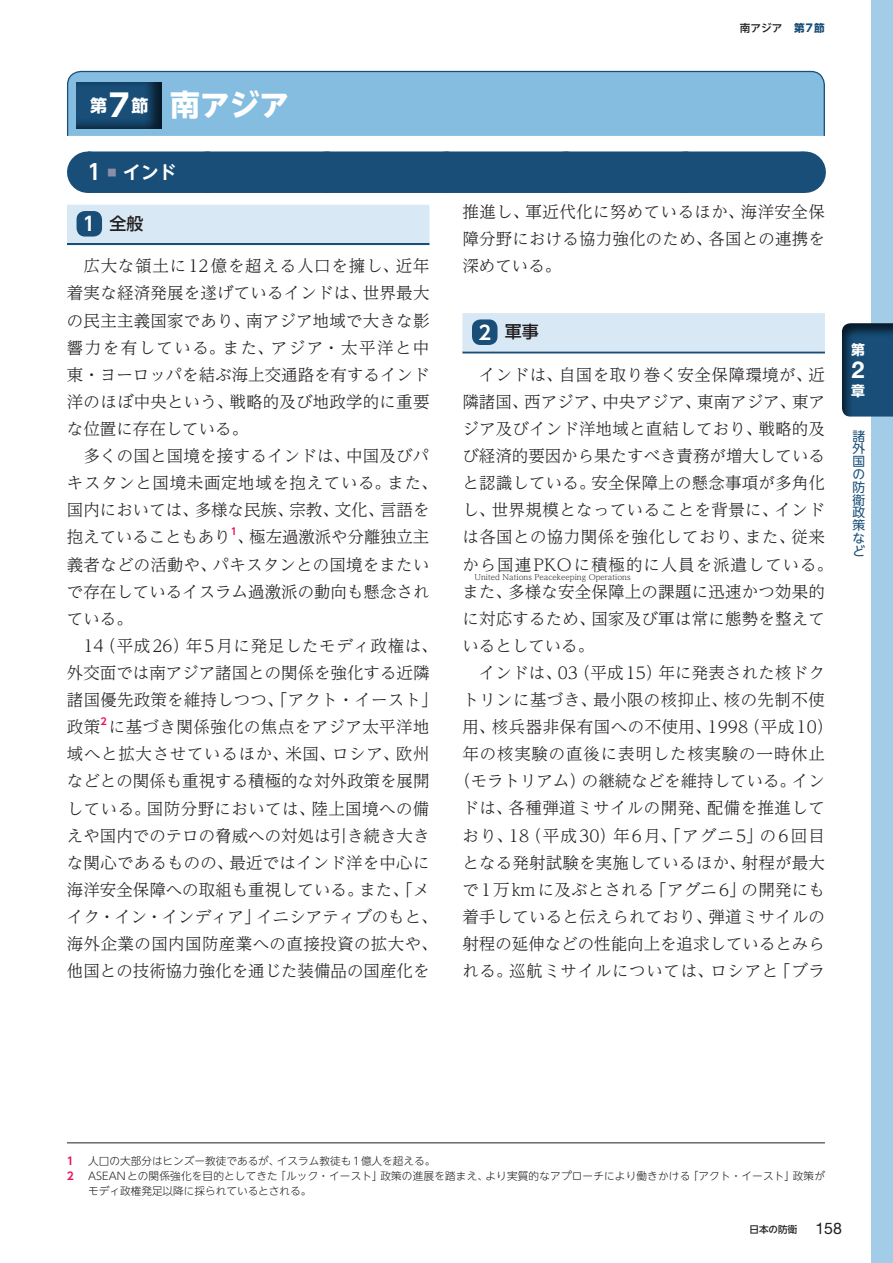
<style>
.page{position:relative;width:893px;height:1263px;background:#fff}
.page>*{position:absolute;margin:0;border:0;box-sizing:border-box;transform-origin:0 0}
.t1{font:700 29.7px "UD Shin Go NT Pr 6 N";color:#fff}
.t2{font:700 23.4px "Helvetica Neue LT Std";color:#fff}
.t3{font:700 21.3px "UD Shin Go NT Pr 6 N De";color:#fff}
.t4{font:700 18px "UD Shin Go NT Pr 6 N De";color:#fff}
.t5{font:500 16.95px "UD Shin Go NT Pr 6 N";color:#231f20}
.t6{font:300 16.5px/27.2px "UD Reimin Pr 6 N";letter-spacing:.01em;color:#231f20;text-align:justify}
.t7{font:300 16.5px "UD Reimin Pr 6 N";letter-spacing:.03em;color:#231f20}
.t8{font:300 16.5px "UD Reimin Pr 6 N";letter-spacing:.07em;color:#231f20}
.t9{font:300 16.5px "UD Reimin Pr 6 N";letter-spacing:.04em;color:#231f20}
.t10{font:300 16.5px "UD Reimin Pr 6 N";letter-spacing:.05em;color:#231f20}
.t11{font:700 13.8px "UD Shin Go NT Pr 6 N";color:#fff}
.t12{font:12.75px/12.8px "UD Shin Go NT Pr 6 N";color:#184e78;text-align:justify}
.t13{font:300 10.65px/14.9px "UD Shin Go NT Pr 6 N";letter-spacing:.015em;color:#231f20}
.t14{font:500 10.65px "UD Shin Go NT Pr 6 N";color:#231f20}
.t15{font:700 10.65px "UD Shin Go NT Pr 6 N De";color:#ee1059}
.t16{font:500 9.6px "UD Shin Go NT Pr 6 N";color:#231f20}
.t17{font:700 9.6px "UD Shin Go NT Pr 6 N De";color:#ee1059}
.t18{font:300 7.65px "UD Reimin Pr 6 N";color:#231f20}
.s1{font-size:16.95px}
.s2{font-size:30.6px}
.s3{font-family:"UD Shin Go NT Pr 6 N De";font-weight:700;font-size:19.2px;color:#fff}
.s4{font-weight:700;color:#184e78}
.s5{font-family:"Helvetica Neue LT Std";font-weight:400;font-size:15.9px}
</style>
<div class="page">
<div style="left:872px;top:0;width:21px;height:1263px;background:#a2cce7"></div>
<hr style="left:804px;top:151px;width:1px;height:42px;background:#184e78">
<div style="left:88px;top:151px;width:716px;height:42px;background:#184e78"></div>
<svg style="left:67px;top:70px;width:758px;height:66px;fill:#84bde0"></svg>
<div style="left:76px;top:80px;width:87px;height:50px;background:#231f20;opacity:.75"></div>
<hr style="left:67px;top:1142px;width:758px;height:1px;background:#231f20">
<hr style="left:67px;top:243px;width:362px;height:2px;background:#184e78">
<div style="left:67px;top:205px;width:362px;height:38px;background:#d8e9f5"></div>
<div style="left:77px;top:211px;width:25px;height:26px;background:#184e78;border-radius:9px"></div>
<hr style="left:462px;top:351px;width:363px;height:2px;background:#184e78">
<div style="left:462px;top:313px;width:363px;height:38px;background:#d8e9f5"></div>
<div style="left:472px;top:319px;width:25px;height:26px;background:#184e78;border-radius:9px"></div>
<div style="left:840px;top:323px;width:53px;height:96px;background:#231f20;opacity:.75"></div>
<h1 class="t1" style="left:90px;top:80px;width:201px"><span class="s1">第</span><span class="s2">7</span><span class="s1">節</span> 南アジア</h1>
<p class="t3" style="left:88px;top:155px;width:16px">1</p>
<p class="t4" style="left:108px;top:158px;width:71px"><sup>■</sup> インド</p>
<p class="t5" style="left:83px;top:210px;width:62px"><span class="s3">1</span> 全般</p>
<p class="t6" style="left:67px;top:252px;width:364px;text-indent:16px">広大な領土に12億を超える人口を擁し、近年着実な経済発展を遂げているインドは、世界最大の民主主義国家であり、南アジア地域で大きな影響力を有している。また、アジア・太平洋と中東・ヨーロッパを結ぶ海上交通路を有するインド洋のほぼ中央という、戦略的及び地政学的に重要な位置に存在している。</p>
<p class="t6" style="left:67px;top:442px;width:372px;text-align:center">多くの国と国境を接するインドは、中国及びパ<br>キスタンと国境未画定地域を抱えている。また、国内においては、多様な民族、宗教、文化、言語を抱えていることもあり、極左過激派や分離独立主</p>
<p class="t17" style="left:231px;top:524px;width:8px">1</p>
<p class="t6" style="left:67px;top:550px;width:364px">義者などの活動や、パキスタンとの国境をまたいで存在しているイスラム過激派の動向も懸念されている。</p>
<p class="t6" style="left:67px;top:631px;width:372px;text-align:left;text-indent:16px">14（平成26）年5月に発足したモディ政権は、外交面では南アジア諸国との関係を強化する近隣諸国優先政策を維持しつつ、「アクト・イースト」政策</p>
<p class="t17" style="left:100px;top:714px;width:8px">2</p>
<p class="t6" style="left:67px;top:713px;width:372px;text-align:left;text-indent:42px">に基づき関係強化の焦点をアジア太平洋地域へと拡大させているほか、米国、ロシア、欧州などとの関係も重視する積極的な対外政策を展開している。国防分野においては、陸上国境への備えや国内でのテロの脅威への対処は引き続き大きな関心であるものの、最近ではインド洋を中心に海洋安全保障への取組も重視している。また、「メイク・イン・インディア」イニシアティブのもと、海外企業の国内国防産業への直接投資の拡大や、他国との技術協力強化を通じた装備品の国産化を</p>
<p class="t14" style="left:740px;top:19px;width:87px">南アジア <span class="s4">第7節</span></p>
<p class="t6" style="left:462px;top:198px;width:364px">推進し、軍近代化に努めているほか、海洋安全保障分野における協力強化のため、各国との連携を深めている。</p>
<p class="t5" style="left:478px;top:318px;width:62px"><span class="s3">2</span> 軍事</p>
<p class="t6" style="left:462px;top:360px;width:372px;text-align:center">インドは、自国を取り巻く安全保障環境が、近<br>隣諸国、西アジア、中央アジア、東南アジア、東アジア及びインド洋地域と直結しており、戦略的及び経済的要因から果たすべき責務が増大していると認識している。安全保障上の懸念事項が多角化し、世界規模となっていることを背景に、インドは各国との協力関係を強化しており、また、従来から国連PKOに積極的に人員を派遣している。</p>
<p class="t18" style="left:474px;top:571px;width:158px">United Nations Peacekeeping Operations</p>
<p class="t6" style="left:462px;top:577px;width:364px">また、多様な安全保障上の課題に迅速かつ効果的に対応するため、国家及び軍は常に態勢を整えているとしている。</p>
<p class="t6" style="left:479px;top:658px;width:348px">インドは、03（平成15）年に発表された核ドク</p>
<p class="t6" style="left:462px;top:686px;width:364px">トリンに基づき、最小限の核抑止、核の先制不使</p>
<p class="t7" style="left:462px;top:713px;width:372px">用、核兵器非保有国への不使用、1998（平成10）</p>
<p class="t10" style="left:462px;top:741px;width:364px">年の核実験の直後に表明した核実験の一時休止</p>
<p class="t6" style="left:454px;top:767px;width:372px">（モラトリアム）の継続などを維持している。イン</p>
<p class="t6" style="left:462px;top:794px;width:364px">ドは、各種弾道ミサイルの開発、配備を推進して</p>
<p class="t8" style="left:462px;top:822px;width:364px">おり、18（平成30）年6月、「アグニ5」の6回目</p>
<p class="t6" style="left:462px;top:848px;width:364px">となる発射試験を実施しているほか、射程が最大</p>
<p class="t6" style="left:462px;top:875px;width:364px">で1万kmに及ぶとされる「アグニ6」の開発にも</p>
<p class="t6" style="left:462px;top:902px;width:364px">着手していると伝えられており、弾道ミサイルの</p>
<p class="t6" style="left:462px;top:929px;width:364px">射程の延伸などの性能向上を追求しているとみら</p>
<p class="t9" style="left:462px;top:957px;width:364px">れる。巡航ミサイルについては、ロシアと「ブラ</p>
<p class="t11" style="left:851px;top:338px;width:15px">第</p>
<h2 class="t2" style="left:851px;top:355px;width:14px">2</h2>
<p class="t11" style="left:851px;top:379px;width:15px">章</p>
<p class="t12" style="left:853px;top:429px;width:14px">諸外国の防衛政策など</p>
<p class="t15" style="left:67px;top:1152px;width:9px">1</p>
<p class="t13" style="left:88px;top:1153px;width:349px">人口の大部分はヒンズー教徒であるが、イスラム教徒も1億人を超える。</p>
<p class="t15" style="left:67px;top:1167px;width:9px">2</p>
<p class="t13" style="left:88px;top:1168px;width:738px">ASEANとの関係強化を目的としてきた「ルック・イースト」政策の進展を踏まえ、より実質的なアプローチにより働きかける「アクト・イースト」政策がモディ政権発足以降に採られているとされる。</p>
<p class="t16" style="left:749px;top:1221px;width:94px">日本の防衛 <span class="s5">158</span></p>
</div>
